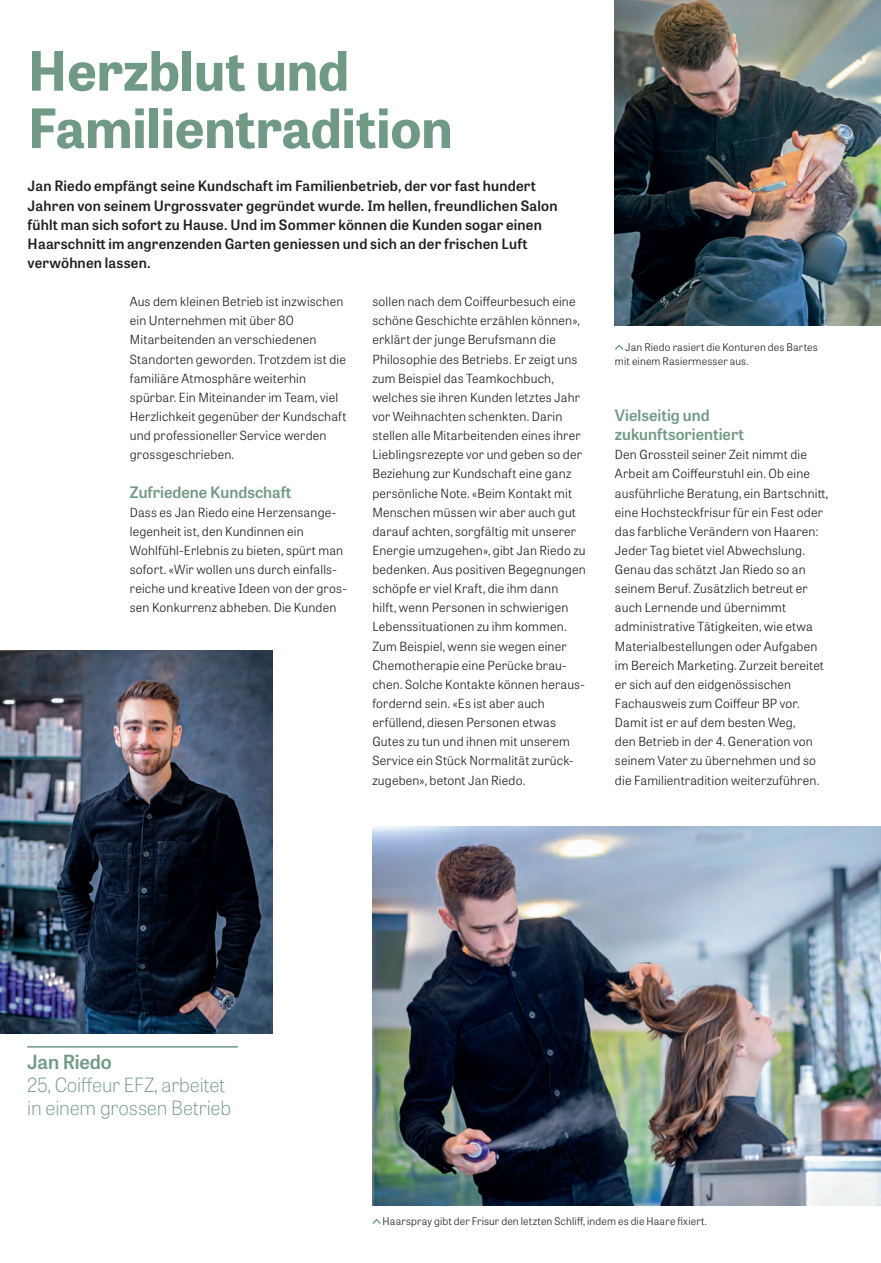
<style>
.page{position:relative;width:881px;height:1263px;background:#fff}
.page>*{position:absolute;margin:0;border:0;box-sizing:border-box;transform-origin:0 0}
.t1{font:700 54px/57.4px "Tablet Gothic";color:#719a86}
.t2{font:100 19.5px/22.8px "Tablet Gothic";letter-spacing:-.005em;color:#719a86}
.t3{font:600 19.5px "Tablet Gothic";letter-spacing:-.01em;color:#719a86}
.t4{font:600 15.75px/19.2px "Tablet Gothic";color:#719a86}
.t5{font:600 14.25px/19.2px "Tablet Gothic";letter-spacing:.015em;color:#231f20}
.t6{font:300 12.6px/19.2px "Tablet Gothic";letter-spacing:.015em;color:#231f20}
.t7{font:300 10.5px/14.4px "Tablet Gothic";letter-spacing:.015em;color:#231f20}
</style>
<div class="page">
<hr style="left:27px;top:1046px;width:211px;height:1px;background:#719a86">
<svg style="left:372px;top:1219px;width:8px;height:5px"></svg>
<svg style="left:615px;top:345px;width:8px;height:5px"></svg>
<img style="left:614px;top:0;width:266px;height:325px">
<img style="left:372px;top:826px;width:508px;height:379px">
<img style="left:0;top:651px;width:272px;height:382px">
<h1 class="t1" style="left:28px;top:40px;width:426px">Herzblut und<br>Familientradition</h1>
<p class="t5" style="left:28px;top:176px;width:531px">Jan Riedo empfängt seine Kundschaft im Familienbetrieb, der vor fast hundert Jahren von seinem Urgrossvater gegründet wurde. Im hellen, freundlichen Salon fühlt man sich sofort zu Hause. Und im Sommer können die Kunden sogar einen Haarschnitt im angrenzenden Garten geniessen und sich an der frischen Luft verwöhnen lassen.</p>
<p class="t6" style="left:130px;top:292px;width:218px">Aus dem kleinen Betrieb ist inzwischen ein Unternehmen mit über 80<br>Mitarbeitenden an verschiedenen Standorten geworden. Trotzdem ist die familiäre Atmosphäre weiterhin spürbar. Ein Miteinander im Team, viel Herzlichkeit gegenüber der Kundschaft und professioneller Service werden grossgeschrieben.</p>
<p class="t4" style="left:130px;top:481px;width:163px">Zufriedene Kundschaft</p>
<p class="t6" style="left:130px;top:502px;width:218px">Dass es Jan Riedo eine Herzensange&shy;legenheit ist, den Kundinnen ein Wohlfühl-Erlebnis zu bieten, spürt man sofort. «Wir wollen uns durch einfalls&shy;reiche und kreative Ideen von der gros&shy;sen Konkurrenz abheben. Die Kunden</p>
<p class="t6" style="left:372px;top:292px;width:215px">sollen nach dem Coiffeurbesuch eine schöne Geschichte erzählen können», erklärt der junge Berufsmann die Philosophie des Betriebs. Er zeigt uns zum Beispiel das Teamkochbuch, welches sie ihren Kunden letztes Jahr vor Weihnachten schenkten. Darin stellen alle Mitarbeitenden eines ihrer Lieblingsrezepte vor und geben so der Beziehung zur Kundschaft eine ganz persönliche Note. «Beim Kontakt mit Menschen müssen wir aber auch gut darauf achten, sorgfältig mit unserer Energie umzugehen», gibt Jan Riedo zu bedenken. Aus positiven Begegnungen schöpfe er viel Kraft, die ihm dann<br>hilft, wenn Personen in schwierigen Lebenssituationen zu ihm kommen.<br>Zum Beispiel, wenn sie wegen einer Chemotherapie eine Perücke brau&shy;chen. Solche Kontakte können heraus&shy;fordernd sein. «Es ist aber auch erfüllend, diesen Personen etwas Gutes zu tun und ihnen mit unserem Service ein Stück Normalität zurück&shy;zugeben», betont Jan Riedo.</p>
<p class="t7" style="left:614px;top:339px;width:204px;text-indent:10px">Jan Riedo rasiert die Konturen des Bartes mit einem Rasiermesser aus.</p>
<p class="t4" style="left:614px;top:405px;width:130px">Vielseitig und zukunftsorientiert</p>
<p class="t6" style="left:614px;top:445px;width:214px">Den Grossteil seiner Zeit nimmt die Arbeit am Coiffeurstuhl ein. Ob eine ausführliche Beratung, ein Bartschnitt, eine Hochsteckfrisur für ein Fest oder das farbliche Verändern von Haaren:<br>Jeder Tag bietet viel Abwechslung.<br>Genau das schätzt Jan Riedo so an seinem Beruf. Zusätzlich betreut er auch Lernende und übernimmt administrative Tätigkeiten, wie etwa Materialbestellungen oder Aufgaben im Bereich Marketing. Zurzeit bereitet er sich auf den eidgenössischen Fachausweis zum Coiffeur BP vor.<br>Damit ist er auf dem besten Weg,<br>den Betrieb in der 4. Generation von seinem Vater zu übernehmen und so die Familientradition weiterzuführen.</p>
<h2 class="t3" style="left:27px;top:1048px;width:86px">Jan Riedo</h2>
<h2 class="t2" style="left:27px;top:1072px;width:205px">25, Coiffeur EFZ, arbeitet in einem grossen Betrieb</h2>
<p class="t7" style="left:382px;top:1213px;width:326px">Haarspray gibt der Frisur den letzten Schliff, indem es die Haare fixiert.</p>
</div>
